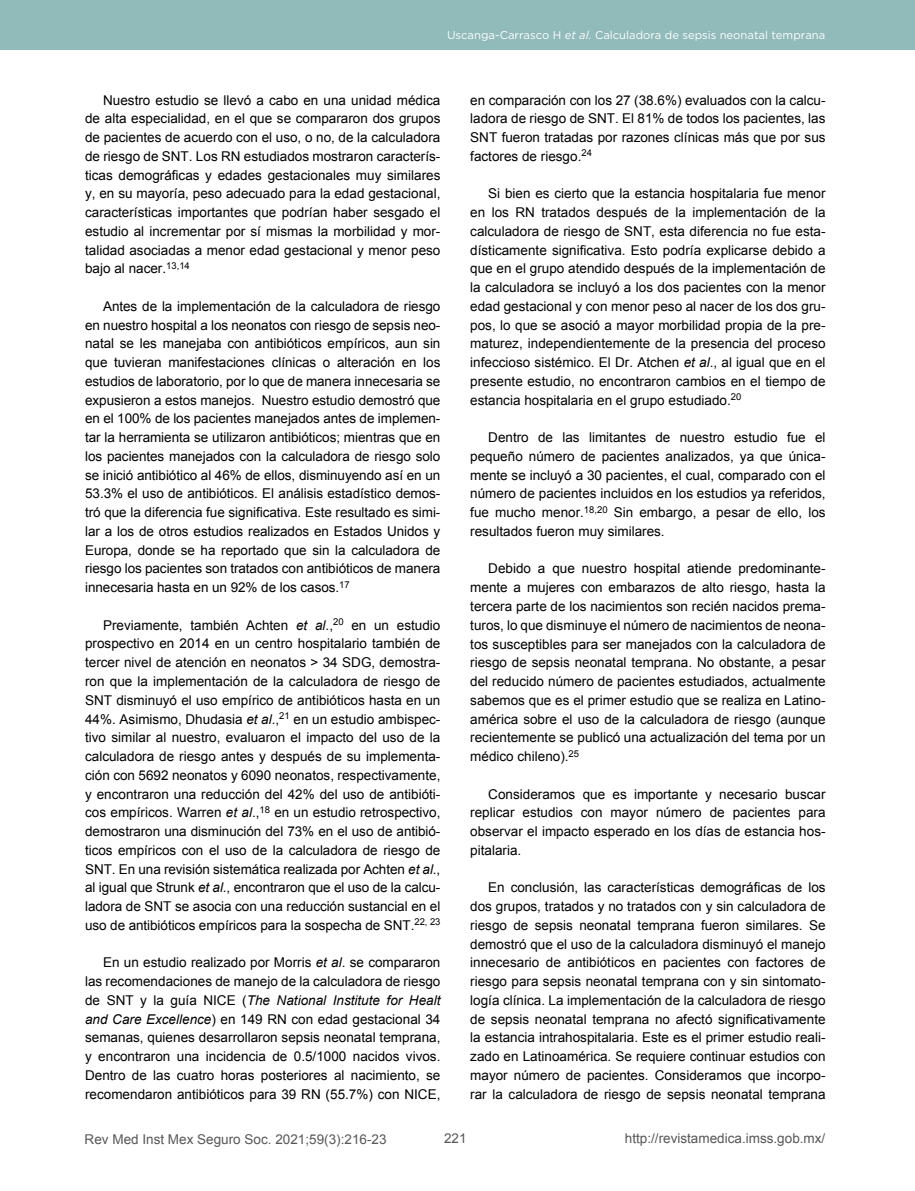
<style>
.page{position:relative;width:915px;height:1191px;background:#fff}
.page>*{position:absolute;margin:0;border:0;box-sizing:border-box;transform-origin:0 0}
.t1{font:13.5px/18.8px "Arial";color:#000;text-align:justify}
.t2{font:13.5px "Arial";color:#575756}
.t3{font:11.25px "Gotham";color:#fff}
.s1{font-style:italic}
</style>
<div class="page">
<div style="left:0;top:0;width:914px;height:50px;background:#91baba"></div>
<p class="t3" style="left:447px;top:28px;width:379px">Uscanga-Carrasco H <span class="s1">et al.</span> Calculadora de sepsis neonatal temprana</p>
<p class="t1" style="left:85px;top:91px;width:357px;text-indent:18px">Nuestro estudio se llevó a cabo en una unidad médica de alta especialidad, en el que se compararon dos grupos de pacientes de acuerdo con el uso, o no, de la calculadora de riesgo de SNT. Los RN estudiados mostraron caracterís&shy;ticas demográficas y edades gestacionales muy similares y, en su mayoría, peso adecuado para la edad gestacional, características importantes que podrían haber sesgado el estudio al incrementar por sí mismas la morbilidad y mor&shy;talidad asociadas a menor edad gestacional y menor peso bajo al nacer.<sup>13,14</sup></p>
<p class="t1" style="left:85px;top:297px;width:357px;text-indent:18px">Antes de la implementación de la calculadora de riesgo en nuestro hospital a los neonatos con riesgo de sepsis neo&shy;natal se les manejaba con antibióticos empíricos, aun sin que tuvieran manifestaciones clínicas o alteración en los estudios de laboratorio, por lo que de manera innecesaria se expusieron a estos manejos. Nuestro estudio demostró que en el 100% de los pacientes manejados antes de implemen&shy;tar la herramienta se utilizaron antibióticos; mientras que en los pacientes manejados con la calculadora de riesgo solo se inició antibiótico al 46% de ellos, disminuyendo así en un 53.3% el uso de antibióticos. El análisis estadístico demos&shy;tró que la diferencia fue significativa. Este resultado es simi&shy;lar a los de otros estudios realizados en Estados Unidos y Europa, donde se ha reportado que sin la calculadora de riesgo los pacientes son tratados con antibióticos de manera innecesaria hasta en un 92% de los casos.<sup>17</sup></p>
<p class="t1" style="left:85px;top:616px;width:357px;text-indent:18px">Previamente, también Achten <span class="s1">et al</span>.,<sup>20</sup> en un estudio prospectivo en 2014 en un centro hospitalario también de tercer nivel de atención en neonatos &gt; 34 SDG, demostra&shy;ron que la implementación de la calculadora de riesgo de SNT disminuyó el uso empírico de antibióticos hasta en un 44%. Asimismo, Dhudasia <span class="s1">et al</span>.,<sup>21</sup> en un estudio ambispec&shy;tivo similar al nuestro, evaluaron el impacto del uso de la calculadora de riesgo antes y después de su implementa&shy;ción con 5692 neonatos y 6090 neonatos, respectivamente, y encontraron una reducción del 42% del uso de antibióti&shy;cos empíricos. Warren <span class="s1">et al</span>.,<sup>18</sup> en un estudio retrospectivo, demostraron una disminución del 73% en el uso de antibió&shy;ticos empíricos con el uso de la calculadora de riesgo de SNT. En una revisión sistemática realizada por Achten <span class="s1">et al</span>., al igual que Strunk <span class="s1">et al</span>., encontraron que el uso de la calcu&shy;ladora de SNT se asocia con una reducción sustancial en el uso de antibióticos empíricos para la sospecha de SNT.<sup>22,</sup> <sup>23</sup></p>
<p class="t1" style="left:85px;top:953px;width:357px;text-indent:18px">En un estudio realizado por Morris <span class="s1">et al</span>. se compararon las recomendaciones de manejo de la calculadora de riesgo de SNT y la guía NICE (<span class="s1">The National Institute for Healt and Care Excellence</span>) en 149 RN con edad gestacional 34 semanas, quienes desarrollaron sepsis neonatal temprana, y encontraron una incidencia de 0.5/1000 nacidos vivos.<br>Dentro de las cuatro horas posteriores al nacimiento, se recomendaron antibióticos para 39 RN (55.7%) con NICE,</p>
<p class="t1" style="left:470px;top:91px;width:357px">en comparación con los 27 (38.6%) evaluados con la calcu&shy;ladora de riesgo de SNT. El 81% de todos los pacientes, las SNT fueron tratadas por razones clínicas más que por sus factores de riesgo.<sup>24</sup></p>
<p class="t1" style="left:470px;top:184px;width:357px;text-indent:18px">Si bien es cierto que la estancia hospitalaria fue menor en los RN tratados después de la implementación de la calculadora de riesgo de SNT, esta diferencia no fue esta&shy;dísticamente significativa. Esto podría explicarse debido a que en el grupo atendido después de la implementación de la calculadora se incluyó a los dos pacientes con la menor edad gestacional y con menor peso al nacer de los dos gru&shy;pos, lo que se asoció a mayor morbilidad propia de la pre&shy;maturez, independientemente de la presencia del proceso infeccioso sistémico. El Dr. Atchen <span class="s1">et al</span>., al igual que en el presente estudio, no encontraron cambios en el tiempo de estancia hospitalaria en el grupo estudiado.<sup>20</sup></p>
<p class="t1" style="left:470px;top:428px;width:357px;text-indent:18px">Dentro de las limitantes de nuestro estudio fue el pequeño número de pacientes analizados, ya que única&shy;mente se incluyó a 30 pacientes, el cual, comparado con el número de pacientes incluidos en los estudios ya referidos, fue mucho menor.<sup>18,20</sup> Sin embargo, a pesar de ello, los resultados fueron muy similares.</p>
<p class="t1" style="left:470px;top:559px;width:357px;text-indent:18px">Debido a que nuestro hospital atiende predominante&shy;mente a mujeres con embarazos de alto riesgo, hasta la tercera parte de los nacimientos son recién nacidos prema&shy;turos, lo que disminuye el número de nacimientos de neona&shy;tos susceptibles para ser manejados con la calculadora de riesgo de sepsis neonatal temprana. No obstante, a pesar del reducido número de pacientes estudiados, actualmente sabemos que es el primer estudio que se realiza en Latino&shy;américa sobre el uso de la calculadora de riesgo (aunque recientemente se publicó una actualización del tema por un médico chileno).<sup>25</sup></p>
<p class="t1" style="left:470px;top:784px;width:357px;text-indent:18px">Consideramos que es importante y necesario buscar replicar estudios con mayor número de pacientes para observar el impacto esperado en los días de estancia hos&shy;pitalaria.</p>
<p class="t1" style="left:470px;top:878px;width:357px;text-indent:18px">En conclusión, las características demográficas de los dos grupos, tratados y no tratados con y sin calculadora de riesgo de sepsis neonatal temprana fueron similares. Se demostró que el uso de la calculadora disminuyó el manejo innecesario de antibióticos en pacientes con factores de riesgo para sepsis neonatal temprana con y sin sintomato&shy;logía clínica. La implementación de la calculadora de riesgo de sepsis neonatal temprana no afectó significativamente la estancia intrahospitalaria. Este es el primer estudio reali&shy;zado en Latinoamérica. Se requiere continuar estudios con mayor número de pacientes. Consideramos que incorpo&shy;rar la calculadora de riesgo de sepsis neonatal temprana</p>
<p class="t2" style="left:85px;top:1130px;width:303px">Rev Med Inst Mex Seguro Soc. 2021;59(3):216-23</p>
<p class="t2" style="left:444px;top:1129px;width:24px">221</p>
<p class="t2" style="left:624px;top:1129px;width:202px">http://revistamedica.imss.gob.mx/</p>
</div>
